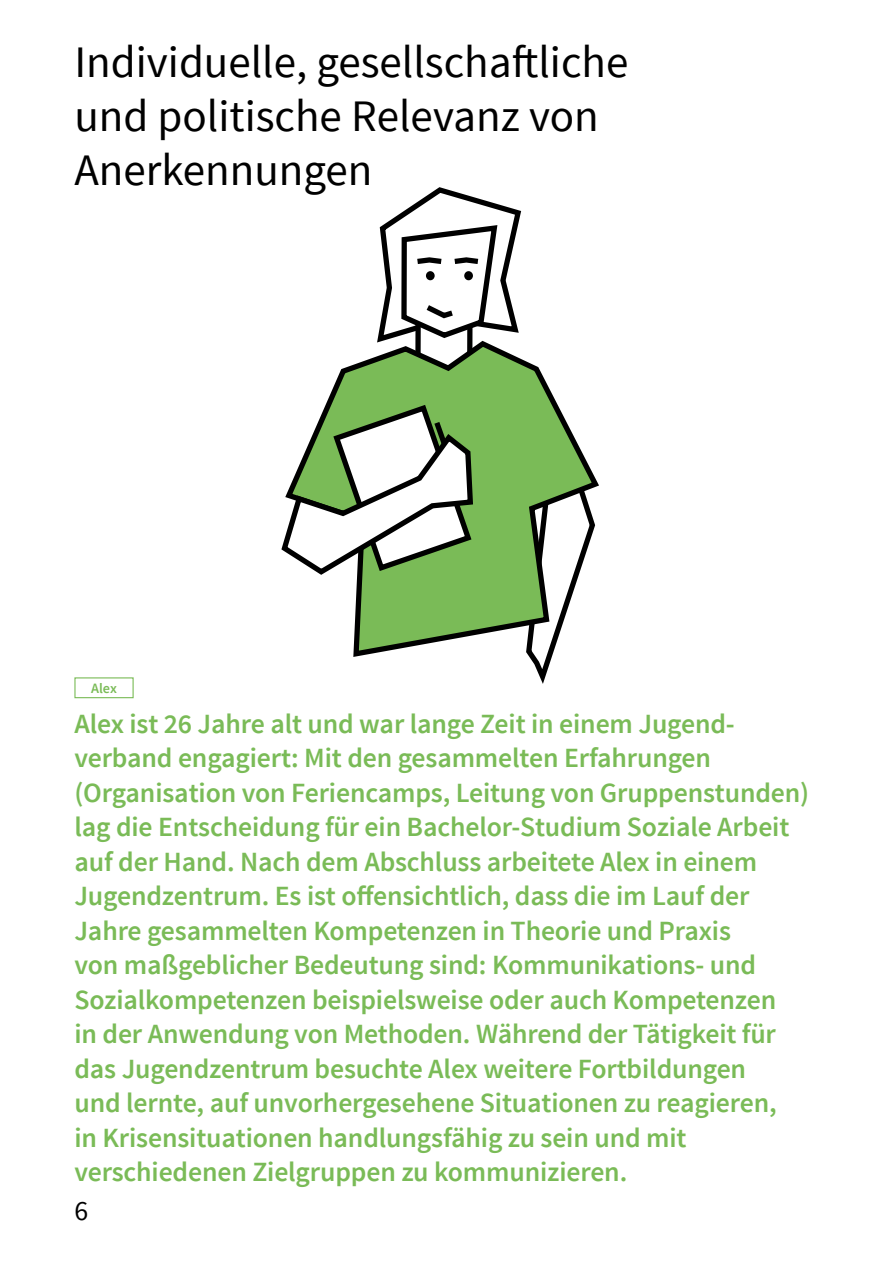
<style>
.page{position:relative;width:893px;height:1263px;background:#fff}
.page>*{position:absolute;margin:0;border:0;box-sizing:border-box;transform-origin:0 0}
.Headline_1{font:45px/54px "Source Sans Pro";color:#000}
.Headline_2{font:600 27.75px/34.5px "Source Sans Pro";letter-spacing:-.005em;color:#7abb57}
.t1{font:27.75px "Source Sans Pro";color:#000}
.t2{font:600 14.25px "Source Sans Pro";color:#7abb57}
</style>
<div class="page">
<div style="left:74px;top:677px;width:60px;height:21px;border:1px solid #7abb57"></div>
<svg style="left:531px;top:660px;width:20px;height:24px"></svg>
<svg style="left:327px;top:346px;width:272px;height:314px"></svg>
<svg style="left:377px;top:187px;width:145px;height:159px"></svg>
<div style="left:426px;top:271px;width:9px;height:9px;background:#000;border-radius:50%"></div>
<div style="left:464px;top:271px;width:9px;height:9px;background:#000;border-radius:50%"></div>
<svg style="left:281px;top:401px;width:195px;height:177px"></svg>
<h1 class="Headline_1" style="left:74px;top:36px;width:555px">Individuelle, gesellschaftliche und politische Relevanz von<br>Anerkennungen</h1>
<p class="t2" style="left:91px;top:679px;width:27px">Alex</p>
<h2 class="Headline_2" style="left:74px;top:707px;width:736px">Alex ist 26 Jahre alt und war lange Zeit in einem Jugend&shy;verband engagiert: Mit den gesammelten Erfahrungen (Organisation von Feriencamps, Leitung von Gruppenstunden) lag die Entscheidung für ein Bachelor-Studium Soziale Arbeit auf der Hand. Nach dem Abschluss arbeitete Alex in einem Jugendzentrum. Es ist offensichtlich, dass die im Lauf der Jahre gesammelten Kompetenzen in Theorie und Praxis<br>von maßgeblicher Bedeutung sind: Kommunikations- und Sozialkompetenzen beispielsweise oder auch Kompetenzen<br>in der Anwendung von Methoden. Während der Tätigkeit für das Jugendzentrum besuchte Alex weitere Fortbildungen<br>und lernte, auf unvorhergesehene Situationen zu reagieren,<br>in Krisensituationen handlungsfähig zu sein und mit verschiedenen Zielgruppen zu kommunizieren.</h2>
<p class="t1" style="left:74px;top:1194px;width:15px">6</p>
</div>
